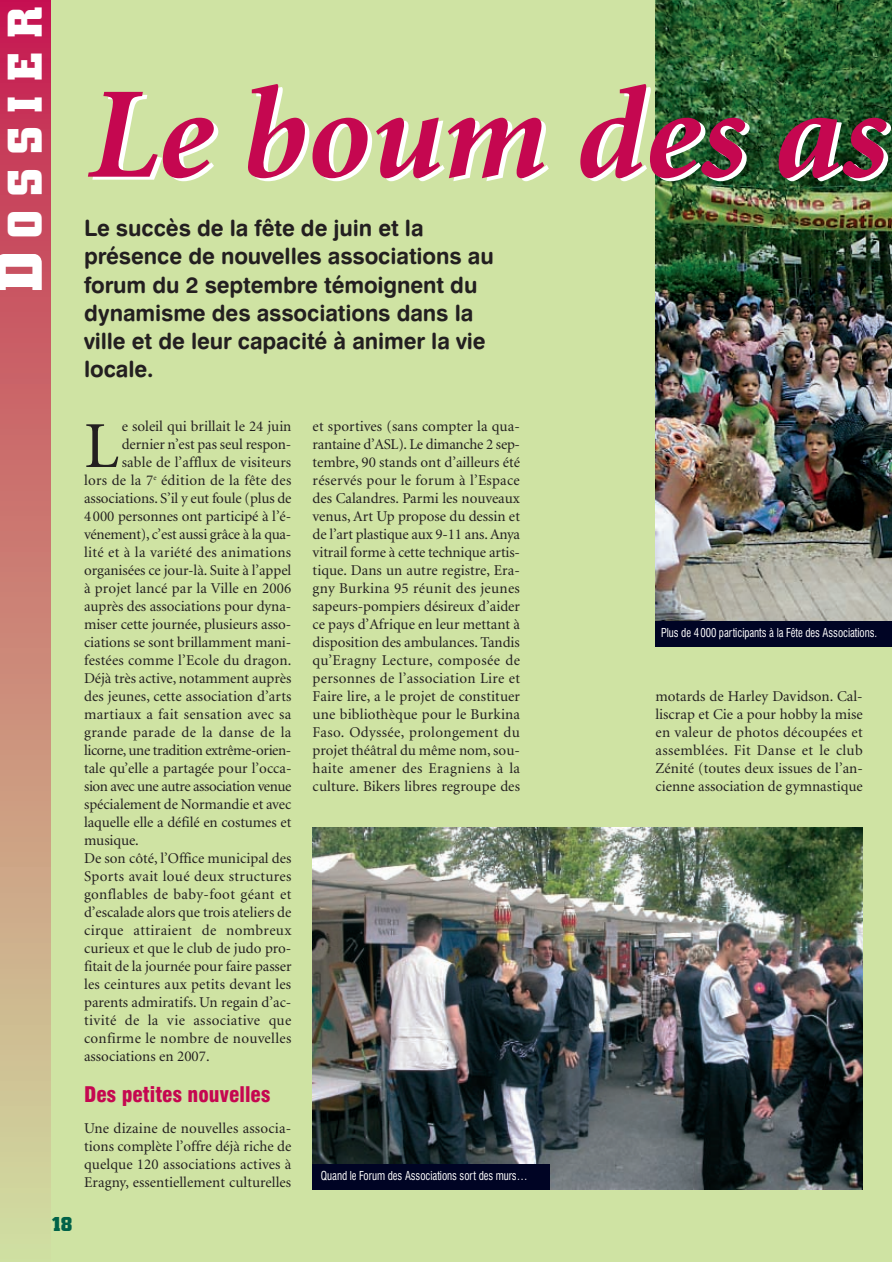
<style>
.page{position:relative;width:892px;height:1262px;background:#fff}
.page>*{position:absolute;margin:0;border:0;box-sizing:border-box;transform-origin:0 0}
.t1{font:italic 700 130.5px "Minion";color:#c50750}
.t2{font:65.7px "Minion";color:#231f20}
.t3{font:700 43.5px "Civic";letter-spacing:.325em;color:#fff}
.t4{font:22.5px/28.2px "Swiss 721 BT Bold Rounded";letter-spacing:-.005em;color:#231f20}
.t5{font:900 condensed 21px "Swiss 721 BT";color:#c50750}
.t6{font:700 18px "Civic";color:#006248}
.t7{font:15px/18px "Minion";color:#231f20;text-align:justify}
.t8{font:15px "Minion";letter-spacing:.02em;color:#231f20}
.t9{font:15px "Minion";letter-spacing:.025em;color:#231f20}
.t10{font:15px "Minion";letter-spacing:-.025em;color:#231f20}
.t11{font:15px "Minion";letter-spacing:-.02em;color:#231f20}
.t12{font:15px "Minion";letter-spacing:-.03em;color:#231f20}
.t13{font:condensed 12px "Swiss 721 BT";letter-spacing:-.005em;color:#fff;scale:.9 1}
.s1{font-size:58.05px}
</style>
<div class="page">
<img style="left:0;top:0;width:891px;height:1262px">
<h3 class="t3" style="left:1px;top:292px;width:287px;rotate:-90deg"><span class="s1">D</span>OSSIER</h3>
<h1 class="t1" style="left:84px;top:84px;width:799px">Le boum des as</h1>
<h3 class="t4" style="left:84px;top:216px;width:411px">Le succès de la fête de juin et la présence de nouvelles associations au forum du 2 septembre témoignent du dynamisme des associations dans la ville et de leur capacité à animer la vie locale.</h3>
<p class="t6" style="left:52px;top:1214px;width:22px">18</p>
<h2 class="t2" style="left:84px;top:420px;width:36px">L</h2>
<p class="t7" style="left:122px;top:418px;width:171px">e soleil qui brillait le 24 juin</p>
<p class="t7" style="left:122px;top:436px;width:171px">dernier n’est pas seul respon-</p>
<p class="t7" style="left:122px;top:454px;width:171px">sable de l’afflux de visiteurs</p>
<p class="t8" style="left:84px;top:474px;width:209px">lors de la 7<sup>e</sup> édition de la fête des</p>
<p class="t7" style="left:84px;top:490px;width:209px">associations. S’il y eut foule (plus de</p>
<p class="t7" style="left:84px;top:508px;width:209px">4000 personnes ont participé à l’é-</p>
<p class="t11" style="left:84px;top:528px;width:208px">vénement), c’est aussi grâce à la qua-</p>
<p class="t8" style="left:84px;top:546px;width:209px">lité et à la variété des animations</p>
<p class="t7" style="left:84px;top:562px;width:209px">organisées ce jour-là. Suite à l’appel</p>
<p class="t7" style="left:84px;top:580px;width:209px">à projet lancé par la Ville en 2006</p>
<p class="t7" style="left:84px;top:598px;width:209px">auprès des associations pour dyna-</p>
<p class="t7" style="left:84px;top:616px;width:209px">miser cette journée, plusieurs asso-</p>
<p class="t7" style="left:84px;top:634px;width:209px">ciations se sont brillamment mani-</p>
<p class="t7" style="left:84px;top:652px;width:209px">festées comme l’Ecole du dragon.</p>
<p class="t7" style="left:84px;top:670px;width:209px">Déjà très active, notamment auprès</p>
<p class="t7" style="left:84px;top:688px;width:209px">des jeunes, cette association d’arts</p>
<p class="t8" style="left:84px;top:708px;width:209px">martiaux a fait sensation avec sa</p>
<p class="t8" style="left:84px;top:726px;width:209px">grande parade de la danse de la</p>
<p class="t10" style="left:84px;top:744px;width:209px">licorne, une tradition extrême-orien-</p>
<p class="t7" style="left:84px;top:760px;width:209px">tale qu’elle a partagée pour l’occa-</p>
<p class="t12" style="left:84px;top:780px;width:209px">sion avec une autre association venue</p>
<p class="t7" style="left:84px;top:796px;width:209px">spécialement de Normandie et avec</p>
<p class="t7" style="left:84px;top:814px;width:209px">laquelle elle a défilé en costumes et</p>
<p class="t7" style="left:84px;top:832px;width:56px">musique.</p>
<p class="t7" style="left:84px;top:850px;width:209px">De son côté, l’Office municipal des</p>
<p class="t8" style="left:84px;top:870px;width:209px">Sports avait loué deux structures</p>
<p class="t9" style="left:84px;top:888px;width:209px">gonflables de baby-foot géant et</p>
<p class="t7" style="left:84px;top:904px;width:209px">d’escalade alors que trois ateliers de</p>
<p class="t9" style="left:84px;top:924px;width:209px">cirque attiraient de nombreux</p>
<p class="t7" style="left:84px;top:940px;width:209px">curieux et que le club de judo pro-</p>
<p class="t7" style="left:84px;top:958px;width:209px">fitait de la journée pour faire passer</p>
<p class="t7" style="left:84px;top:976px;width:209px">les ceintures aux petits devant les</p>
<p class="t7" style="left:84px;top:994px;width:209px">parents admiratifs. Un regain d’ac-</p>
<p class="t9" style="left:84px;top:1014px;width:209px">tivité de la vie associative que</p>
<p class="t8" style="left:84px;top:1032px;width:209px">confirme le nombre de nouvelles</p>
<p class="t7" style="left:84px;top:1048px;width:127px">associations en 2007.</p>
<h3 class="t5" style="left:84px;top:1086px;width:188px">Des petites nouvelles</h3>
<p class="t7" style="left:84px;top:1120px;width:209px">Une dizaine de nouvelles associa&shy;tions complète l’offre déjà riche de quelque 120 associations actives à Eragny, essentiellement culturelles</p>
<p class="t7" style="left:312px;top:418px;width:209px">et sportives (sans compter la qua&shy;rantaine d’ASL). Le dimanche 2 sep&shy;tembre, 90 stands ont d’ailleurs été réservés pour le forum à l’Espace des Calandres. Parmi les nouveaux venus, Art Up propose du dessin et de l’art plastique aux 9-11 ans. Anya vitrail forme à cette technique artis&shy;tique. Dans un autre registre, Era&shy;gny Burkina 95 réunit des jeunes sapeurs-pompiers désireux d’aider ce pays d’Afrique en leur mettant à disposition des ambulances. Tandis qu’Eragny Lecture, composée de personnes de l’association Lire et Faire lire, a le projet de constituer une bibliothèque pour le Burkina Faso. Odyssée, prolongement du projet théâtral du même nom, sou&shy;haite amener des Eragniens à la culture. Bikers libres regroupe des</p>
<p class="t13" style="left:321px;top:1171px;width:231px">Quand le Forum des Associations sort des murs…</p>
<p class="t13" style="left:661px;top:628px;width:241px">Plus de 4000 participants à la Fête des Associations.</p>
<p class="t7" style="left:655px;top:688px;width:209px">motards de Harley Davidson. Cal&shy;liscrap et Cie a pour hobby la mise en valeur de photos découpées et assemblées. Fit Danse et le club Zénité (toutes deux issues de l’an&shy;cienne association de gymnastique</p>
</div>
